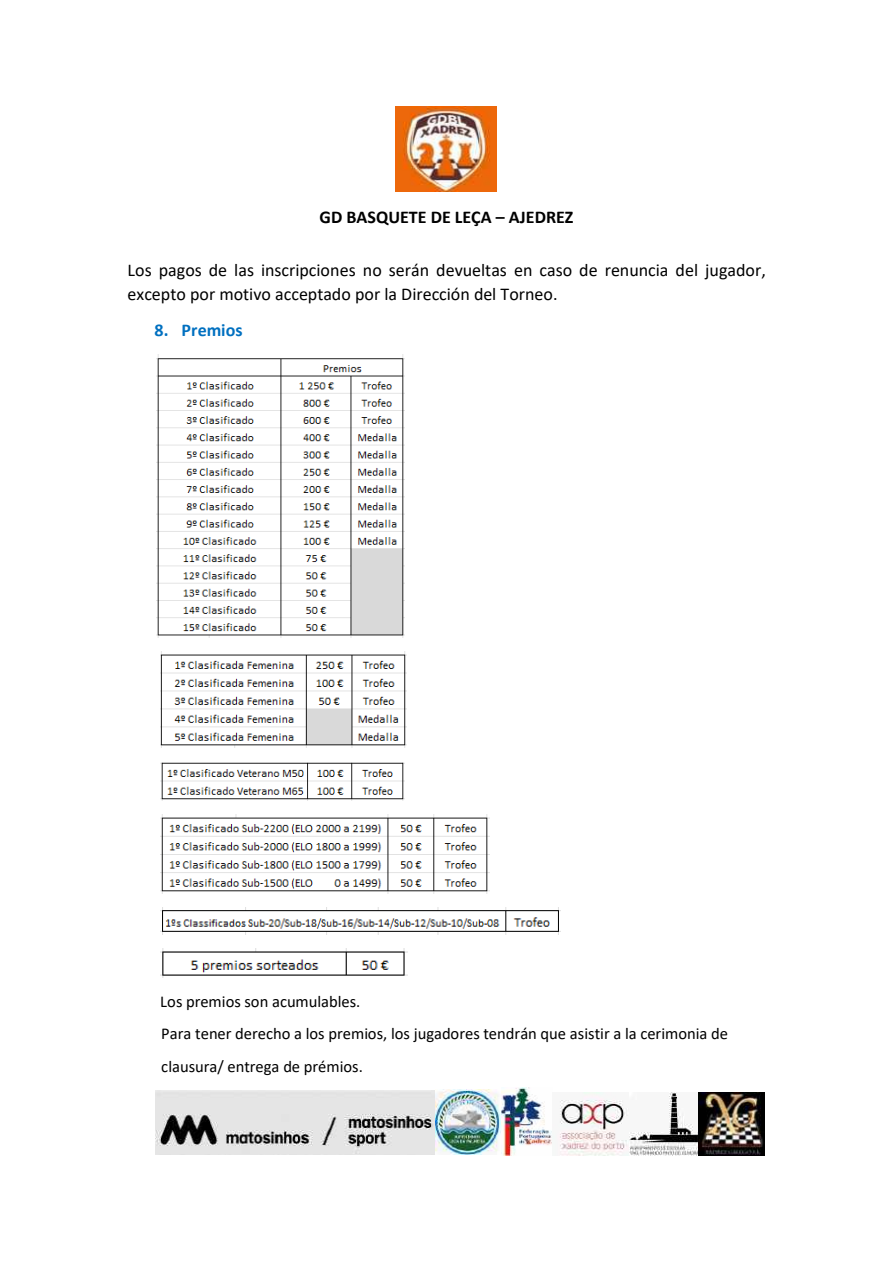
<style>
.page{position:relative;width:893px;height:1263px;background:#fff}
.page>*{position:absolute;margin:0;border:0;box-sizing:border-box;transform-origin:0 0}
.t1{font:18px/23.7px "Calibri";color:#000}
.t2{font:700 18px "Calibri";color:#000}
.t3{font:700 18px "Calibri";color:#0070c0}
.t4{font:16.5px/32.1px "Calibri";color:#000}
</style>
<div class="page">
<img style="left:396px;top:106px;width:100px;height:86px">
<img style="left:156px;top:354px;width:248px;height:284px">
<img style="left:160px;top:651px;width:246px;height:97px">
<img style="left:160px;top:762px;width:245px;height:39px">
<img style="left:160px;top:815px;width:329px;height:78px">
<img style="left:160px;top:907px;width:400px;height:28px">
<img style="left:160px;top:948px;width:247px;height:30px">
<img style="left:156px;top:1091px;width:279px;height:64px">
<img style="left:435px;top:1089px;width:65px;height:65px">
<img style="left:502px;top:1088px;width:50px;height:67px">
<img style="left:552px;top:1092px;width:212px;height:63px">
<p class="t2" style="left:320px;top:209px;width:255px">GD BASQUETE DE LEÇA – AJEDREZ</p>
<p class="t1" style="left:128px;top:260px;width:640px">Los pagos de las inscripciones no serán devueltas en caso de renuncia del jugador, excepto por motivo acceptado por la Dirección del Torneo.</p>
<p class="t3" style="left:155px;top:322px;width:89px">8. Premios</p>
<p class="t4" style="left:160px;top:987px;width:569px">Los premios son acumulables.<br>Para tener derecho a los premios, los jugadores tendrán que asistir a la cerimonia de clausura/ entrega de prémios.</p>
</div>
